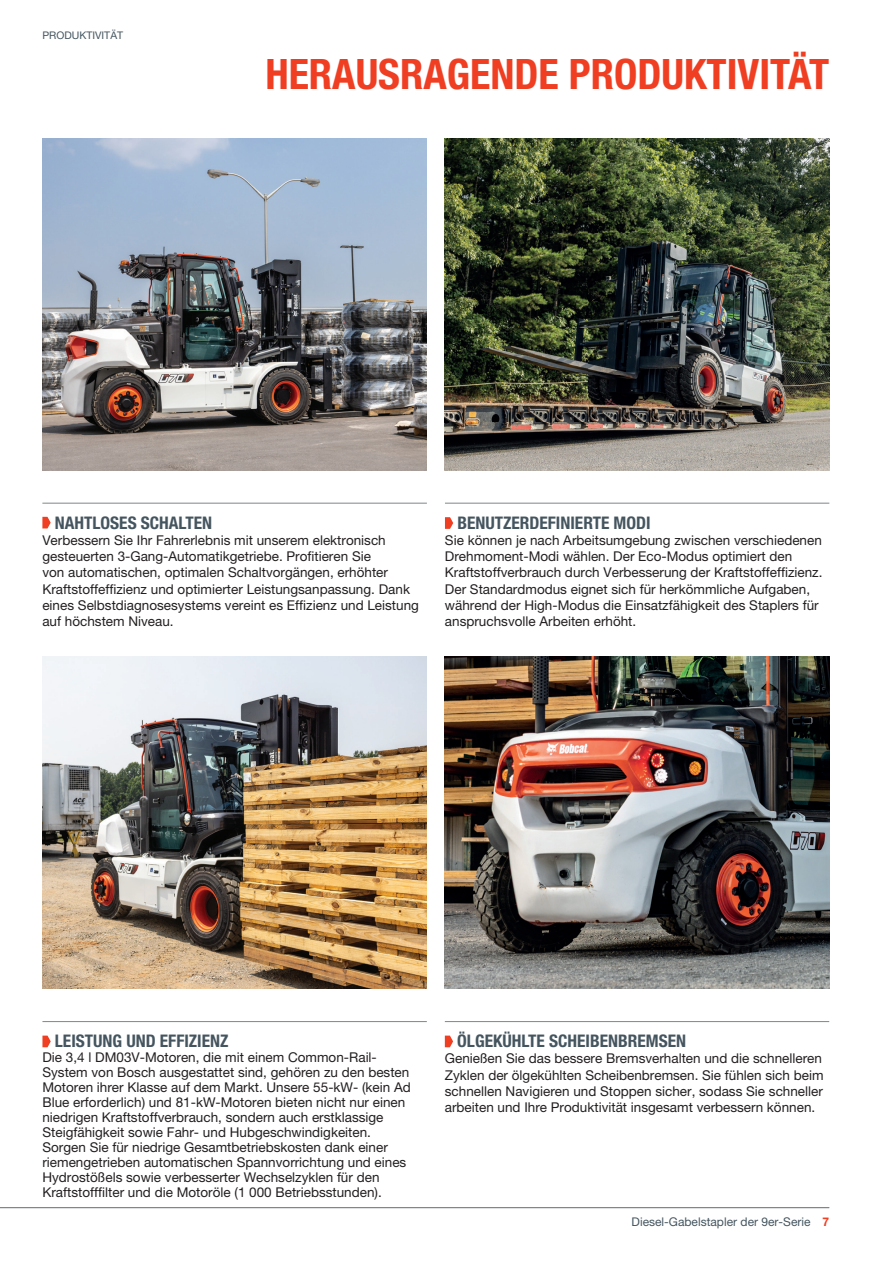
<style>
.page{position:relative;width:893px;height:1263px;background:#fff}
.page>*{position:absolute;margin:0;border:0;box-sizing:border-box;transform-origin:0 0}
.t1{font:700 condensed 42px "Helvetica Neue LT Pro";color:#ef3e22}
.t2{font:700 condensed 17.4px "Helvetica Neue LT Pro";color:#45555f}
.t3{font:13.5px/16.2px "Helvetica Neue LT Pro";color:#231f20}
.t4{font:12px "Helvetica Neue LT Pro";color:#45555f}
.t5{font:10.5px "Helvetica Neue LT Pro";color:#45555f}
.s1{font-weight:700;color:#ef3e22}
</style>
<div class="page">
<hr style="left:0;top:1207px;width:829px;height:1px;background:#7d878b">
<img style="left:445px;top:138px;width:384px;height:332px">
<img style="left:42px;top:138px;width:385px;height:332px">
<img style="left:43px;top:657px;width:384px;height:332px">
<img style="left:445px;top:657px;width:384px;height:332px">
<hr style="left:42px;top:503px;width:385px;height:1px;background:#7d878b">
<svg style="left:42px;top:517px;width:9px;height:11px"></svg>
<hr style="left:42px;top:1021px;width:385px;height:1px;background:#7d878b">
<svg style="left:42px;top:1036px;width:9px;height:11px"></svg>
<hr style="left:445px;top:1021px;width:384px;height:1px;background:#7d878b">
<svg style="left:445px;top:1036px;width:8px;height:11px"></svg>
<hr style="left:445px;top:503px;width:384px;height:1px;background:#7d878b">
<svg style="left:445px;top:517px;width:8px;height:12px"></svg>
<p class="t5" style="left:42px;top:32px;width:82px">PRODUKTIVITÄT</p>
<h1 class="t1" style="left:265px;top:49px;width:565px">HERAUSRAGENDE PRODUKTIVITÄT</h1>
<p class="t2" style="left:55px;top:513px;width:159px">NAHTLOSES SCHALTEN</p>
<p class="t3" style="left:42px;top:533px;width:378px">Verbessern Sie Ihr Fahrerlebnis mit unserem elektronisch gesteuerten 3-Gang-Automatikgetriebe. Profitieren Sie<br>von automatischen, optimalen Schaltvorgängen, erhöhter Kraftstoffeffizienz und optimierter Leistungsanpassung. Dank eines Selbstdiagnosesystems vereint es Effizienz und Leistung auf höchstem Niveau.</p>
<p class="t2" style="left:457px;top:513px;width:195px">BENUTZERDEFINIERTE MODI</p>
<p class="t3" style="left:445px;top:533px;width:379px">Sie können je nach Arbeitsumgebung zwischen verschiedenen Drehmoment-Modi wählen. Der Eco-Modus optimiert den Kraftstoffverbrauch durch Verbesserung der Kraftstoffeffizienz.<br>Der Standardmodus eignet sich für herkömmliche Aufgaben, während der High-Modus die Einsatzfähigkeit des Staplers für anspruchsvolle Arbeiten erhöht.</p>
<p class="t2" style="left:55px;top:1031px;width:175px">LEISTUNG UND EFFIZIENZ</p>
<p class="t3" style="left:42px;top:1051px;width:370px;line-height:15px">Die 3,4 l DM03V-Motoren, die mit einem Common-Rail-System von Bosch ausgestattet sind, gehören zu den besten Motoren ihrer Klasse auf dem Markt. Unsere 55-kW- (kein Ad Blue erforderlich) und 81-kW-Motoren bieten nicht nur einen niedrigen Kraftstoffverbrauch, sondern auch erstklassige Steigfähigkeit sowie Fahr- und Hubgeschwindigkeiten.<br>Sorgen Sie für niedrige Gesamtbetriebskosten dank einer riemengetrieben automatischen Spannvorrichtung und eines Hydrostößels sowie verbesserter Wechselzyklen für den Kraftstofffilter und die Motoröle (1 000 Betriebsstunden).</p>
<p class="t2" style="left:457px;top:1031px;width:230px">ÖLGEKÜHLTE SCHEIBENBREMSEN</p>
<p class="t3" style="left:445px;top:1052px;width:380px;text-align:justify">Genießen Sie das bessere Bremsverhalten und die schnelleren Zyklen der ölgekühlten Scheibenbremsen. Sie fühlen sich beim schnellen Navigieren und Stoppen sicher, sodass Sie schneller arbeiten und Ihre Produktivität insgesamt verbessern können.</p>
<p class="t4" style="left:632px;top:1217px;width:199px">Diesel-Gabelstapler der 9er-Serie <span class="s1">7</span></p>
</div>
